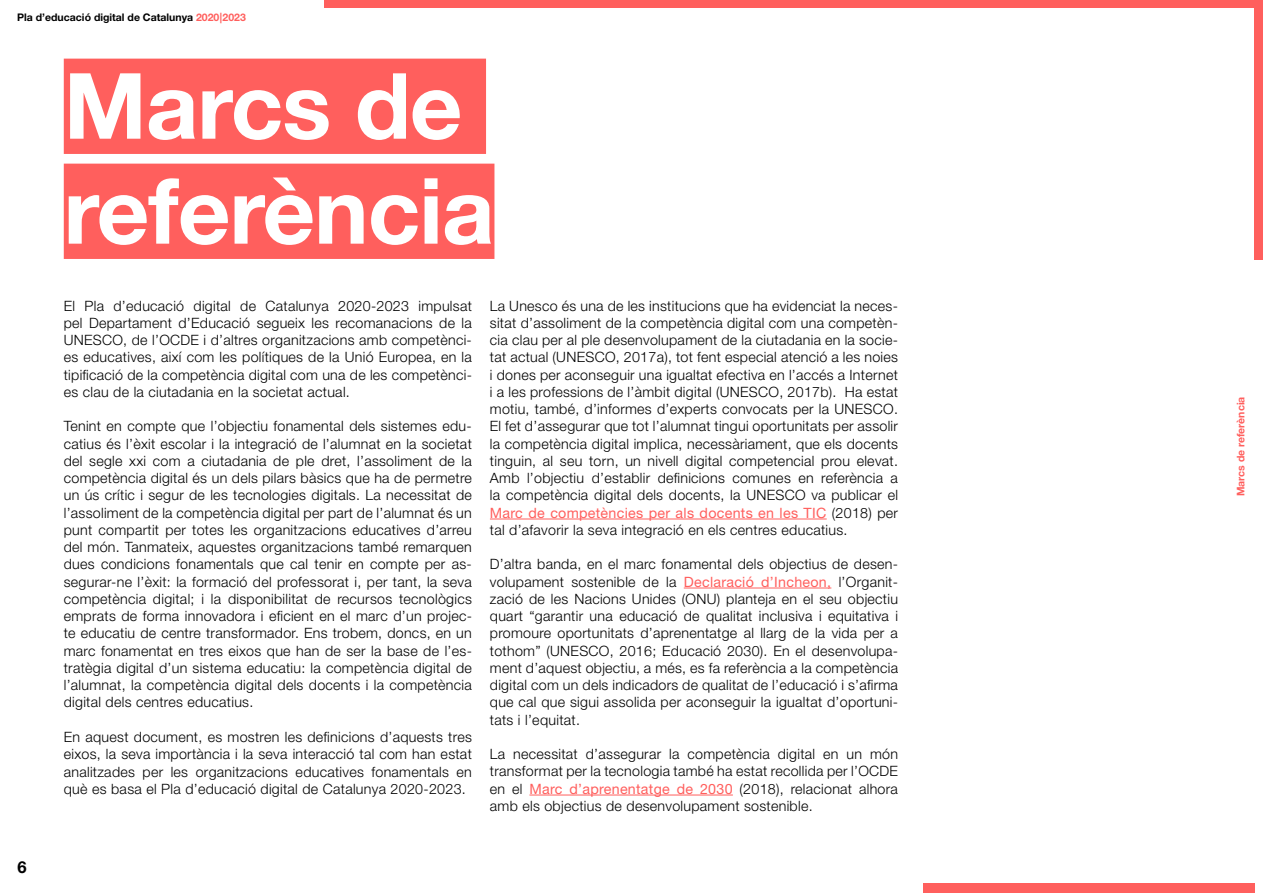
<style>
.page{position:relative;width:1263px;height:893px;background:#fff}
.page>*{position:absolute;margin:0;border:0;box-sizing:border-box;transform-origin:0 0}
.t1{font:700 91.5px/105px "Helvetica Neue LT Std";letter-spacing:-.01em;color:#fff}
.t2{font:700 16.5px "Helvetica Neue LT Std";color:#000}
.t3{font:300 14.25px/17.2px "Helvetica Neue LT Std";letter-spacing:.02em;color:#000;text-align:justify}
.t4{font:700 10.5px "Helvetica Neue LT Std";color:#000}
.t5{font:700 10.5px "Helvetica Neue LT Std";color:#ff5f5d}
.s1{color:#ff5f5d}
.s2{font-weight:400;color:#ff5f5d}
</style>
<div class="page">
<div style="left:923px;top:883px;width:331px;height:10px;background:#ff5f5d"></div>
<div style="left:324px;top:0;width:939px;height:259px;background:#ff5f5d"></div>
<div style="left:307px;top:9px;width:946px;height:874px;background:#fff"></div>
<div style="left:64px;top:59px;width:422px;height:95px;background:#ff5f5d"></div>
<div style="left:64px;top:164px;width:430px;height:95px;background:#ff5f5d"></div>
<hr style="left:490px;top:519px;width:337px;height:1px;background:#ff5f5d">
<hr style="left:684px;top:588px;width:147px;height:1px;background:#ff5f5d">
<hr style="left:529px;top:795px;width:204px;height:1px;background:#ff5f5d">
<p class="t4" style="left:17px;top:11px;width:230px">Pla d’educació digital de Catalunya <span class="s1">2020|2023</span></p>
<h1 class="t1" style="left:64px;top:52px;width:432px">Marcs de referència</h1>
<p class="t2" style="left:17px;top:857px;width:11px">6</p>
<p class="t3" style="left:64px;top:297px;width:410px">El Pla d’educació digital de Catalunya 2020-2023 impulsat pel Departament d’Educació segueix les recomanacions de la UNESCO, de l’OCDE i d’altres organitzacions amb competènci&shy;es educatives, així com les polítiques de la Unió Europea, en la tipificació de la competència digital com una de les competènci&shy;es clau de la ciutadania en la societat actual.</p>
<p class="t3" style="left:64px;top:417px;width:410px">Tenint en compte que l’objectiu fonamental dels sistemes edu&shy;catius és l’èxit escolar i la integració de l’alumnat en la societat del segle xxi com a ciutadania de ple dret, l’assoliment de la competència digital és un dels pilars bàsics que ha de permetre un ús crític i segur de les tecnologies digitals. La necessitat de l’assoliment de la competència digital per part de l’alumnat és un punt compartit per totes les organitzacions educatives d’arreu del món. Tanmateix, aquestes organitzacions també remarquen dues condicions fonamentals que cal tenir en compte per as&shy;segurar-ne l’èxit: la formació del professorat i, per tant, la seva competència digital; i la disponibilitat de recursos tecnològics emprats de forma innovadora i eficient en el marc d’un projec&shy;te educatiu de centre transformador. Ens trobem, doncs, en un marc fonamentat en tres eixos que han de ser la base de l’es&shy;tratègia digital d’un sistema educatiu: la competència digital de l’alumnat, la competència digital dels docents i la competència digital dels centres educatius.</p>
<p class="t3" style="left:64px;top:728px;width:410px">En aquest document, es mostren les definicions d’aquests tres eixos, la seva importància i la seva interacció tal com han estat analitzades per les organitzacions educatives fonamentals en què es basa el Pla d’educació digital de Catalunya 2020-2023.</p>
<p class="t3" style="left:490px;top:297px;width:410px">La Unesco és una de les institucions que ha evidenciat la neces&shy;sitat d’assoliment de la competència digital com una competèn&shy;cia clau per al ple desenvolupament de la ciutadania en la socie&shy;tat actual (UNESCO, 2017a), tot fent especial atenció a les noies i dones per aconseguir una igualtat efectiva en l’accés a Internet i a les professions de l’àmbit digital (UNESCO, 2017b). Ha estat motiu, també, d’informes d’experts convocats per la UNESCO.<br>El fet d’assegurar que tot l’alumnat tingui oportunitats per assolir la competència digital implica, necessàriament, que els docents tinguin, al seu torn, un nivell digital competencial prou elevat.<br>Amb l’objectiu d’establir definicions comunes en referència a la competència digital dels docents, la UNESCO va publicar el <span class="s2">Marc de competències per als docents en les TIC</span> (2018) per tal d’afavorir la seva integració en els centres educatius.</p>
<p class="t3" style="left:490px;top:555px;width:410px">D’altra banda, en el marc fonamental dels objectius de desen&shy;volupament sostenible de la <span class="s2">Declaració d’Incheon,</span> l’Organit&shy;zació de les Nacions Unides (ONU) planteja en el seu objectiu quart “garantir una educació de qualitat inclusiva i equitativa i promoure oportunitats d’aprenentatge al llarg de la vida per a tothom” (UNESCO, 2016; Educació 2030). En el desenvolupa&shy;ment d’aquest objectiu, a més, es fa referència a la competència digital com un dels indicadors de qualitat de l’educació i s’afirma que cal que sigui assolida per aconseguir la igualtat d’oportuni&shy;tats i l’equitat.</p>
<p class="t3" style="left:490px;top:745px;width:410px">La necessitat d’assegurar la competència digital en un món transformat per la tecnologia també ha estat recollida per l’OCDE en el <span class="s2">Marc d’aprenentatge de 2030</span> (2018), relacionat alhora amb els objectius de desenvolupament sostenible.</p>
<p class="t5" style="left:1234px;top:496px;width:101px;rotate:-90deg">Marcs de referència</p>
</div>
